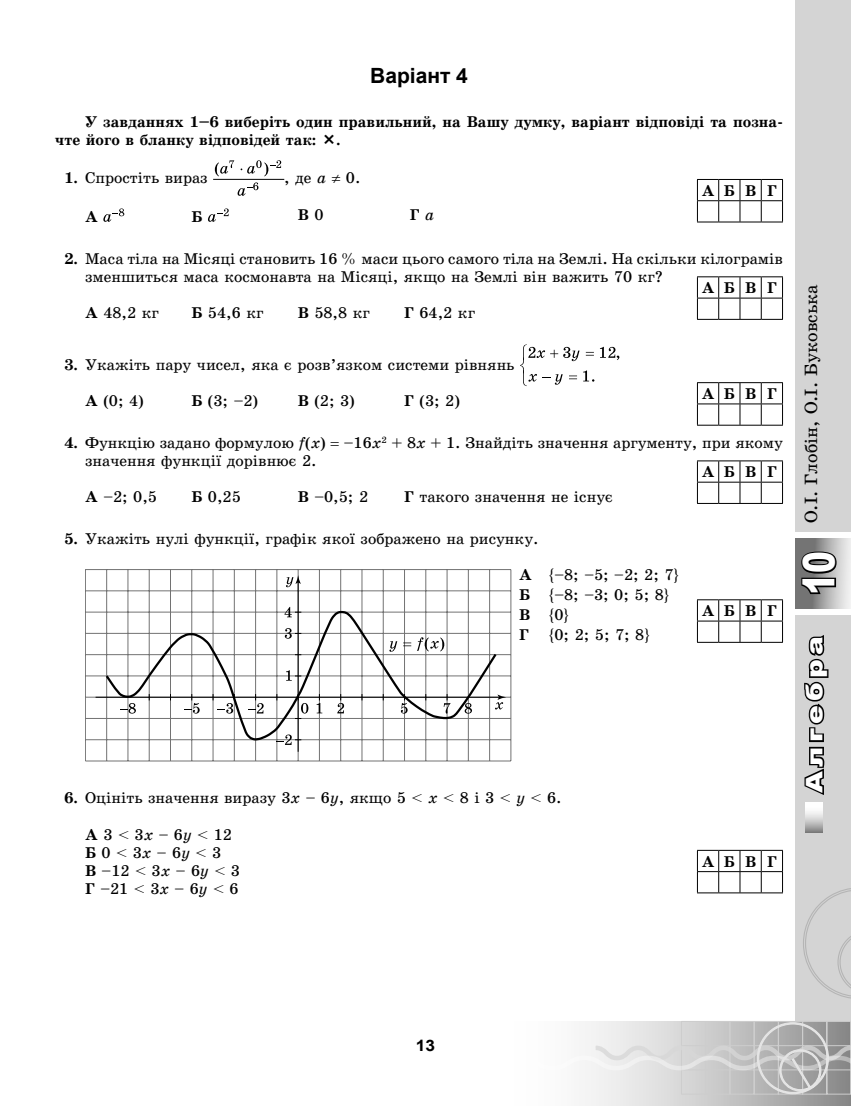
<style>
.page{position:relative;width:851px;height:1106px;background:#fff}
.page>*{position:absolute;margin:0;border:0;box-sizing:border-box;transform-origin:0 0}
.t1{font:900 43.5px "Arial";color:#fff;scale:.75 1}
.t2{font:900 22.95px "Arial";letter-spacing:.15em;color:#fff;scale:1.22 1}
.Variant{font:700 21px "Arial";color:#000}
.t3{font:18px "School Book Alx";color:#000}
.Tablica_text_ABVG{font:15.75px/18.1px "School Book Alx";color:#000}
.Основний_bold{font:700 15.75px/18.1px "School Book Alx";color:#000}
.Tablica_text{font:15.75px "School Book Alx";color:#000}
.Tablica_text_ABVG-2{font:700 15.75px "School Book Alx";color:#000}
.t4{font:700 15.75px "Arial";color:#000;scale:1.1 1}
.s1{font-weight:700}
.s2{font-style:italic}
.s3{font-weight:400}
.s4{font-weight:400;font-style:italic}
</style>
<div class="page">
<div style="left:795px;top:615px;width:55px;height:491px;background:#d4d4d4"></div>
<svg style="left:805px;top:802px;width:17px;height:30px"></svg>
<svg style="left:804px;top:635px;width:25px;height:160px"></svg>
<div style="left:459px;top:1021px;width:391px;height:85px;background:linear-gradient(to right,#fff,#999)"></div>
<hr style="left:850px;top:1021px;width:1px;height:73px;background:#cdcdcd">
<svg style="left:519px;top:1021px;width:331px;height:73px"></svg>
<svg style="left:803px;top:888px;width:47px;height:111px"></svg>
<div style="left:795px;top:0;width:55px;height:531px;background:#d4d4d4"></div>
<svg style="left:795px;top:538px;width:55px;height:71px"></svg>
<svg style="left:798px;top:549px;width:40px;height:46px"></svg>
<hr style="left:214px;top:179px;width:70px;height:1px;background:#000">
<svg style="left:215px;top:160px;width:19px;height:16px"></svg>
<svg style="left:237px;top:182px;width:21px;height:14px"></svg>
<svg style="left:240px;top:160px;width:41px;height:16px"></svg>
<svg style="left:103px;top:208px;width:21px;height:14px"></svg>
<svg style="left:208px;top:208px;width:21px;height:14px"></svg>
<svg style="left:600px;top:347px;width:19px;height:13px"></svg>
<svg style="left:520px;top:344px;width:74px;height:42px"></svg>
<hr style="left:85px;top:675px;width:426px;height:1px;background:#727272">
<hr style="left:85px;top:697px;width:426px;height:1px;background:#727272">
<hr style="left:85px;top:718px;width:426px;height:1px;background:#727272">
<hr style="left:85px;top:739px;width:426px;height:1px;background:#727272">
<hr style="left:85px;top:760px;width:426px;height:1px;background:#727272">
<hr style="left:85px;top:654px;width:426px;height:1px;background:#727272">
<hr style="left:85px;top:633px;width:426px;height:1px;background:#727272">
<hr style="left:85px;top:612px;width:426px;height:1px;background:#727272">
<hr style="left:85px;top:590px;width:426px;height:1px;background:#727272">
<hr style="left:85px;top:569px;width:426px;height:1px;background:#727272">
<hr style="left:361px;top:569px;width:1px;height:192px;background:#727272">
<hr style="left:383px;top:569px;width:1px;height:192px;background:#727272">
<hr style="left:404px;top:569px;width:1px;height:192px;background:#727272">
<hr style="left:425px;top:569px;width:1px;height:192px;background:#727272">
<hr style="left:446px;top:569px;width:1px;height:192px;background:#727272">
<hr style="left:468px;top:569px;width:1px;height:192px;background:#727272">
<hr style="left:489px;top:569px;width:1px;height:192px;background:#727272">
<hr style="left:510px;top:569px;width:1px;height:192px;background:#727272">
<hr style="left:340px;top:569px;width:1px;height:192px;background:#727272">
<hr style="left:319px;top:569px;width:1px;height:192px;background:#727272">
<hr style="left:298px;top:569px;width:1px;height:192px;background:#727272">
<hr style="left:276px;top:569px;width:1px;height:192px;background:#727272">
<hr style="left:255px;top:569px;width:1px;height:192px;background:#727272">
<hr style="left:234px;top:569px;width:1px;height:192px;background:#727272">
<hr style="left:213px;top:569px;width:1px;height:192px;background:#727272">
<hr style="left:191px;top:569px;width:1px;height:192px;background:#727272">
<hr style="left:170px;top:569px;width:1px;height:192px;background:#727272">
<hr style="left:149px;top:569px;width:1px;height:192px;background:#727272">
<hr style="left:128px;top:569px;width:1px;height:192px;background:#727272">
<hr style="left:106px;top:569px;width:1px;height:192px;background:#727272">
<hr style="left:85px;top:569px;width:1px;height:192px;background:#727272">
<hr style="left:96px;top:696px;width:403px;height:1px;background:#000">
<hr style="left:297px;top:581px;width:1px;height:170px;background:#000">
<svg style="left:286px;top:575px;width:15px;height:12px"></svg>
<svg style="left:498px;top:694px;width:8px;height:15px"></svg>
<svg style="left:276px;top:742px;width:23px;height:3px"></svg>
<svg style="left:104px;top:609px;width:394px;height:133px"></svg>
<svg style="left:697px;top:179px;width:86px;height:44px"></svg>
<svg style="left:697px;top:276px;width:86px;height:44px"></svg>
<svg style="left:697px;top:382px;width:86px;height:44px"></svg>
<svg style="left:697px;top:460px;width:86px;height:44px"></svg>
<svg style="left:697px;top:599px;width:86px;height:44px"></svg>
<svg style="left:697px;top:850px;width:86px;height:43px"></svg>
<p class="Variant" style="left:370px;top:62px;width:99px">Варіант 4</p>
<p class="Основний_bold" style="left:55px;top:113px;width:729px;text-indent:30px">У завданнях 1–6 виберіть один правильний, на Вашу думку, варіант відповіді та позна&shy;чте його в бланку відповідей так: .</p>
<p class="Tablica_text_ABVG" style="left:64px;top:169px;width:145px"><span class="s1">1.</span> Спростіть вираз</p>
<p class="Tablica_text_ABVG" style="left:284px;top:169px;width:78px">, де <span class="s2">a</span> ≠ 0.</p>
<p class="Tablica_text_ABVG-2" style="left:85px;top:208px;width:14px">А</p>
<p class="Tablica_text_ABVG-2" style="left:191px;top:208px;width:12px">Б</p>
<p class="Tablica_text_ABVG-2" style="left:298px;top:206px;width:27px">В <span class="s3">0</span></p>
<p class="Tablica_text_ABVG-2" style="left:409px;top:206px;width:26px">Г <span class="s4">a</span></p>
<p class="Tablica_text_ABVG" style="left:85px;top:249px;width:699px;text-indent:-21px"><span class="s1">2.</span> Маса тіла на Місяці становить 16 % маси цього самого тіла на Землі. На скільки кілограмів зменшиться маса космонавта на Місяці, якщо на Землі він важить 70 кг?</p>
<p class="Tablica_text_ABVG" style="left:85px;top:304px;width:75px"><span class="s1">А</span> 48,2 кг</p>
<p class="Tablica_text_ABVG" style="left:191px;top:304px;width:74px"><span class="s1">Б</span> 54,6 кг</p>
<p class="Tablica_text_ABVG" style="left:298px;top:304px;width:74px"><span class="s1">В</span> 58,8 кг</p>
<p class="Tablica_text_ABVG" style="left:404px;top:304px;width:72px"><span class="s1">Г</span> 64,2 кг</p>
<p class="Tablica_text_ABVG" style="left:64px;top:355px;width:451px"><span class="s1">3.</span> Укажіть пару чисел, яка є розв’язком системи рівнянь</p>
<p class="Tablica_text_ABVG" style="left:85px;top:391px;width:60px"><span class="s1">А</span> (0; 4)</p>
<p class="Tablica_text_ABVG" style="left:191px;top:391px;width:68px"><span class="s1">Б</span> (3; –2)</p>
<p class="Tablica_text_ABVG" style="left:298px;top:391px;width:58px"><span class="s1">В</span> (2; 3)</p>
<p class="Tablica_text_ABVG" style="left:404px;top:391px;width:57px"><span class="s1">Г</span> (3; 2)</p>
<p class="Tablica_text_ABVG" style="left:85px;top:433px;width:699px;text-indent:-21px"><span class="s1">4.</span> Функцію задано формулою <span class="s2">f</span>(<span class="s2">x</span>) –16<span class="s2">x</span><sup>2</sup> + 8<span class="s2">x</span> + 1. Знайдіть значення аргументу, при якому значення функції дорівнює 2.</p>
<p class="Tablica_text_ABVG" style="left:85px;top:488px;width:73px"><span class="s1">А</span> –2; 0,5</p>
<p class="Tablica_text_ABVG" style="left:191px;top:488px;width:51px"><span class="s1">Б</span> 0,25</p>
<p class="Tablica_text_ABVG" style="left:298px;top:488px;width:72px"><span class="s1">В</span> –0,5; 2</p>
<p class="Tablica_text_ABVG" style="left:404px;top:488px;width:210px"><span class="s1">Г</span> такого значення не існує</p>
<p class="Tablica_text_ABVG" style="left:64px;top:530px;width:475px"><span class="s1">5.</span> Укажіть нулі функції, графік якої зображено на рисунку.</p>
<p class="Tablica_text_ABVG-2" style="left:519px;top:567px;width:14px">А</p>
<p class="Tablica_text" style="left:549px;top:566px;width:132px">{–8; –5; –2; 2; 7}</p>
<p class="Tablica_text_ABVG-2" style="left:519px;top:586px;width:12px">Б</p>
<p class="Tablica_text" style="left:549px;top:586px;width:122px">{–8; –3; 0; 5; 8}</p>
<p class="Tablica_text_ABVG-2" style="left:519px;top:606px;width:12px">В</p>
<p class="Tablica_text" style="left:549px;top:606px;width:22px">{0}</p>
<p class="Tablica_text_ABVG-2" style="left:519px;top:626px;width:11px">Г</p>
<p class="Tablica_text" style="left:549px;top:626px;width:103px">{0; 2; 5; 7; 8}</p>
<p class="Основний_bold" style="left:701px;top:181px;width:77px">АБВГ</p>
<p class="Основний_bold" style="left:701px;top:279px;width:77px">АБВГ</p>
<p class="Основний_bold" style="left:701px;top:385px;width:77px">АБВГ</p>
<p class="Основний_bold" style="left:701px;top:463px;width:77px">АБВГ</p>
<p class="Основний_bold" style="left:701px;top:602px;width:77px">АБВГ</p>
<p class="Tablica_text_ABVG" style="left:64px;top:789px;width:498px"><span class="s1">6.</span> Оцініть значення виразу 3<span class="s2">x</span> – 6<span class="s2">у</span>, якщо 5 &lt; <span class="s2">x</span> &lt; 8 і 3 &lt; <span class="s2">y</span> &lt; 6.</p>
<p class="Tablica_text_ABVG" style="left:85px;top:825px;width:148px"><span class="s1">А</span> 3 &lt; 3<span class="s2">x</span> – 6<span class="s2">y</span> &lt; 12</p>
<p class="Tablica_text_ABVG" style="left:85px;top:843px;width:137px"><span class="s1">Б</span> 0 &lt; 3<span class="s2">x</span> – 6<span class="s2">y</span> &lt; 3</p>
<p class="Tablica_text_ABVG" style="left:85px;top:861px;width:156px"><span class="s1">В</span> –12 &lt; 3<span class="s2">x</span> – 6<span class="s2">y</span> &lt; 3</p>
<p class="Tablica_text_ABVG" style="left:85px;top:879px;width:155px"><span class="s1">Г</span> –21 &lt; 3<span class="s2">x</span> – 6<span class="s2">y</span> &lt; 6</p>
<p class="Основний_bold" style="left:701px;top:852px;width:77px">АБВГ</p>
<p class="t3" style="left:801px;top:523px;width:240px;rotate:-90deg">О.І. Глобін, О.І. Буковська</p>
<h1 class="t1" style="left:787px;top:595px;width:60px;rotate:-90deg">10</h1>
<h2 class="t2" style="left:797px;top:792px;width:130px;rotate:-90deg">Алгебра</h2>
<p class="t4" style="left:416px;top:1034px;width:19px">13</p>
</div>
